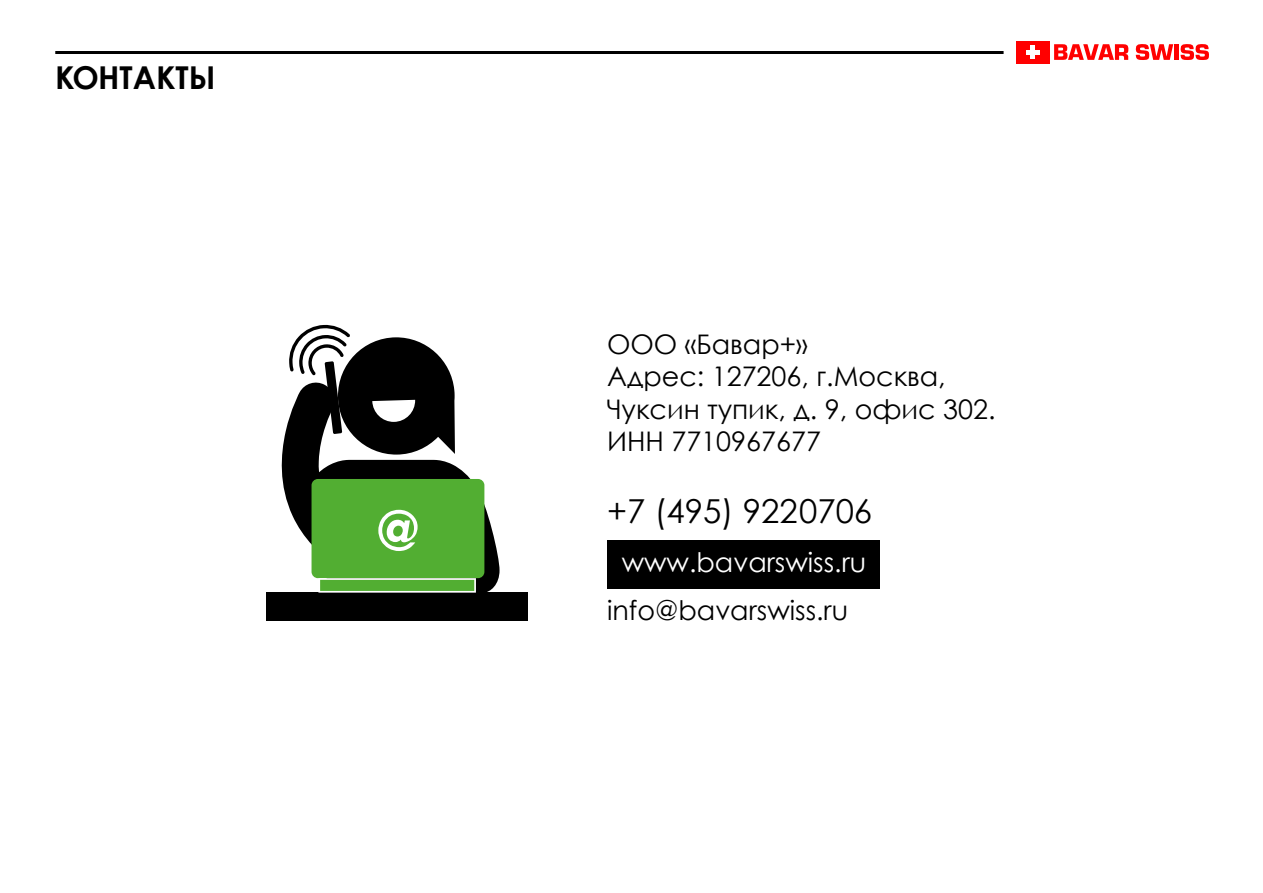
<style>
.page{position:relative;width:1263px;height:893px;background:#fff}
.page>*{position:absolute;margin:0;border:0;box-sizing:border-box;transform-origin:0 0}
.t1{font:33px "Century Gothic";color:#000}
.t2{font:700 31.5px "Century Gothic";color:#000}
.t3{font:27px "Century Gothic";color:#000}
.t4{font:27px "Century Gothic";color:#fff}
</style>
<div class="page">
<svg style="left:1054px;top:44px;width:74px;height:16px"></svg>
<svg style="left:1136px;top:44px;width:37px;height:16px"></svg>
<hr style="left:1174px;top:44px;width:4px;height:16px;background:#f00">
<svg style="left:1180px;top:44px;width:29px;height:16px"></svg>
<div style="left:1016px;top:41px;width:33px;height:22px;background:#f00"></div>
<hr style="left:1031px;top:45px;width:4px;height:14px;background:#fff">
<hr style="left:1026px;top:50px;width:14px;height:4px;background:#fff">
<hr style="left:55px;top:51px;width:948px;height:3px;background:#000">
<div style="left:607px;top:540px;width:272px;height:48px;background:#000"></div>
<div style="left:266px;top:593px;width:262px;height:28px;background:#000"></div>
<svg style="left:278px;top:325px;width:221px;height:268px"></svg>
<p class="t2" style="left:55px;top:53px;width:162px">КОНТАКТЫ</p>
<p class="t3" style="left:607px;top:325px;width:202px">ООО «Бавар+»</p>
<p class="t3" style="left:607px;top:358px;width:340px">Адрес: 127206, г.Москва,</p>
<p class="t3" style="left:607px;top:390px;width:390px">Чуксин тупик, д. 9, офис 302.</p>
<p class="t3" style="left:607px;top:423px;width:215px">ИНН 7710967677</p>
<p class="t1" style="left:607px;top:488px;width:267px">+7 (495) 9220706</p>
<p class="t4" style="left:622px;top:543px;width:246px">www.bavarswiss.ru</p>
<p class="t3" style="left:607px;top:592px;width:243px">info@bavarswiss.ru</p>
</div>
